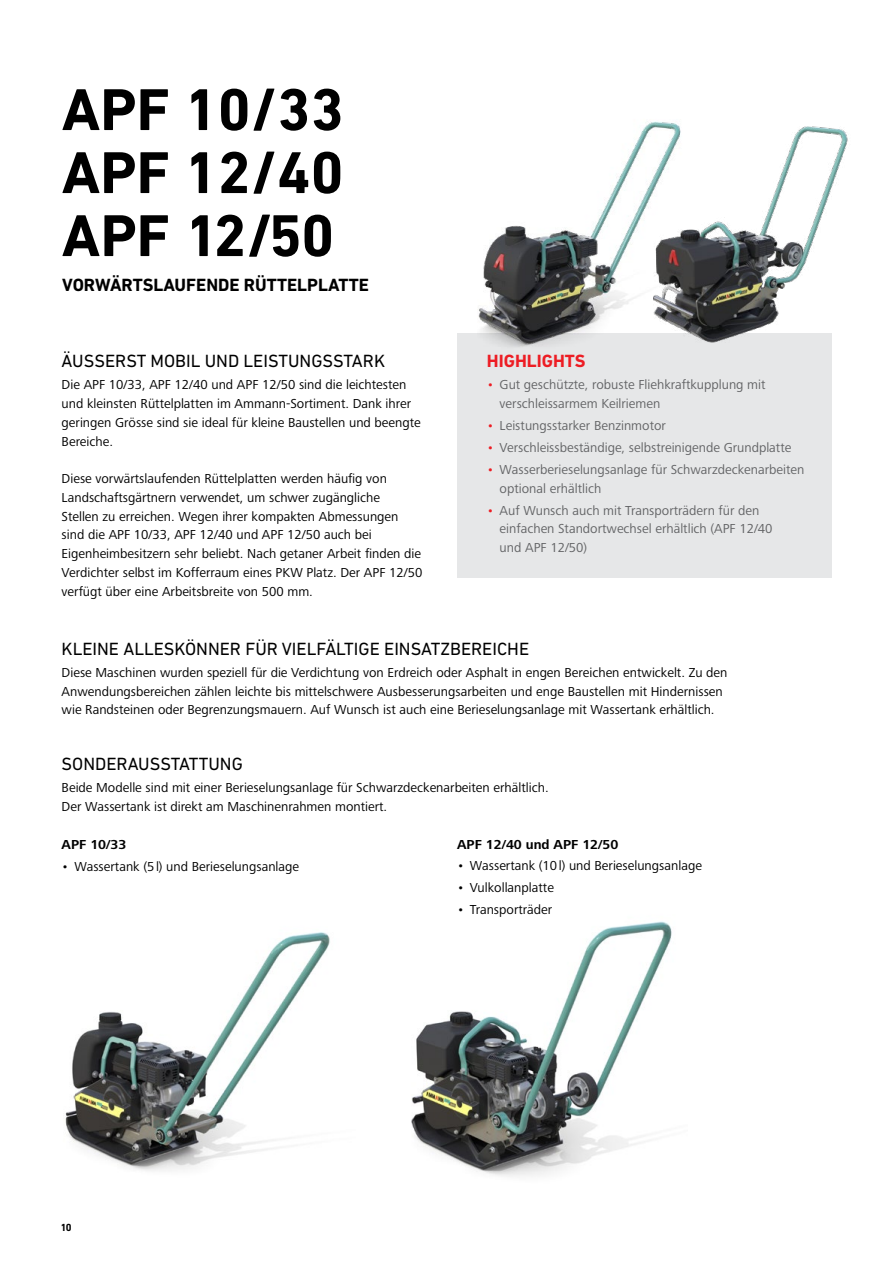
<style>
.page{position:relative;width:893px;height:1263px;background:#fff}
.page>*{position:absolute;margin:0;border:0;box-sizing:border-box;transform-origin:0 0}
.t1{font:700 60px/63px "DIN Next LT Pro";color:#000;text-align:justify}
.t2{font:18px "DIN Next LT Pro";color:#000}
.t3{font:700 18px "DIN Next LT Pro";color:#000}
.t4{font:700 18px "DIN Next LT Pro";color:#ed1d24}
.t5{font:13.5px/18.8px "Frutiger Next LTW1 G";color:#000}
.t6{font:13.5px/18.8px "Frutiger Next LTW1 G";color:#636466}
.t7{font:700 13.5px "Frutiger Next LTW1 G";color:#000}
.t8{font:700 10.5px "DIN Next LT Pro";color:#000}
.s1{color:#ed1d24}
</style>
<div class="page">
<img style="left:411px;top:921px;width:261px;height:256px">
<img style="left:65px;top:932px;width:265px;height:239px">
<div style="left:457px;top:333px;width:374px;height:245px;background:#e6e7e8"></div>
<img style="left:684px;top:126px;width:164px;height:251px">
<img style="left:478px;top:121px;width:206px;height:226px">
<h1 class="t1" style="left:62px;top:78px;width:284px">APF 10/33<br>APF 12/40<br>APF 12/50</h1>
<h2 class="t3" style="left:62px;top:274px;width:308px">VORWÄRTSLAUFENDE RÜTTELPLATTE</h2>
<h2 class="t2" style="left:62px;top:351px;width:325px">ÄUSSERST MOBIL UND LEISTUNGSSTARK</h2>
<p class="t5" style="left:62px;top:376px;width:361px">Die APF 10/33, APF 12/40 und APF 12/50 sind die leichtesten und kleinsten Rüttelplatten im Ammann-Sortiment. Dank ihrer geringen Grösse sind sie ideal für kleine Baustellen und beengte Bereiche.</p>
<p class="t5" style="left:62px;top:470px;width:362px">Diese vorwärtslaufenden Rüttelplatten werden häufig von Landschaftsgärtnern verwendet, um schwer zugängliche<br>Stellen zu erreichen. Wegen ihrer kompakten Abmessungen sind die APF 10/33, APF 12/40 und APF 12/50 auch bei Eigenheimbesitzern sehr beliebt. Nach getaner Arbeit finden die Verdichter selbst im Kofferraum eines PKW Platz. Der APF 12/50 verfügt über eine Arbeitsbreite von 500 mm.</p>
<h2 class="t4" style="left:487px;top:351px;width:100px">HIGHLIGHTS</h2>
<p class="t6" style="left:500px;top:376px;width:267px;text-indent:-13px"><span class="s1">•</span> Gut geschützte, robuste Fliehkraftkupplung mit verschleissarmem Keilriemen</p>
<p class="t6" style="left:487px;top:416px;width:181px"><span class="s1">•</span> Leistungsstarker Benzinmotor</p>
<p class="t6" style="left:487px;top:438px;width:306px"><span class="s1">•</span> Verschleissbeständige, selbstreinigende Grundplatte</p>
<p class="t6" style="left:500px;top:460px;width:306px;text-indent:-13px"><span class="s1">•</span> Wasserberieselungsanlage für Schwarzdeckenarbeiten optional erhältlich</p>
<p class="t6" style="left:500px;top:501px;width:274px;text-indent:-13px"><span class="s1">•</span> Auf Wunsch auch mit Transporträdern für den einfachen Standortwechsel erhältlich (APF 12/40 und APF 12/50)</p>
<h2 class="t2" style="left:62px;top:638px;width:469px">KLEINE ALLESKÖNNER FÜR VIELFÄLTIGE EINSATZBEREICHE</h2>
<p class="t5" style="left:62px;top:663px;width:667px">Diese Maschinen wurden speziell für die Verdichtung von Erdreich oder Asphalt in engen Bereichen entwickelt. Zu den<br>Anwendungsbereichen zählen leichte bis mittelschwere Ausbesserungsarbeiten und enge Baustellen mit Hindernissen wie Randsteinen oder Begrenzungsmauern. Auf Wunsch ist auch eine Berieselungsanlage mit Wassertank erhältlich.</p>
<h2 class="t2" style="left:62px;top:754px;width:183px">SONDERAUSSTATTUNG</h2>
<p class="t5" style="left:62px;top:779px;width:489px">Beide Modelle sind mit einer Berieselungsanlage für Schwarzdeckenarbeiten erhältlich.<br>Der Wassertank ist direkt am Maschinenrahmen montiert.</p>
<p class="t7" style="left:62px;top:836px;width:66px">APF 10/33</p>
<p class="t5" style="left:62px;top:857px;width:239px">• Wassertank (5l) und Berieselungsanlage</p>
<p class="t7" style="left:457px;top:836px;width:163px">APF 12/40 und APF 12/50</p>
<p class="t5" style="left:457px;top:857px;width:246px">• Wassertank (10l) und Berieselungsanlage</p>
<p class="t5" style="left:457px;top:879px;width:98px">• Vulkollanplatte</p>
<p class="t5" style="left:457px;top:901px;width:97px">• Transporträder</p>
<p class="t8" style="left:62px;top:1221px;width:11px">10</p>
</div>
